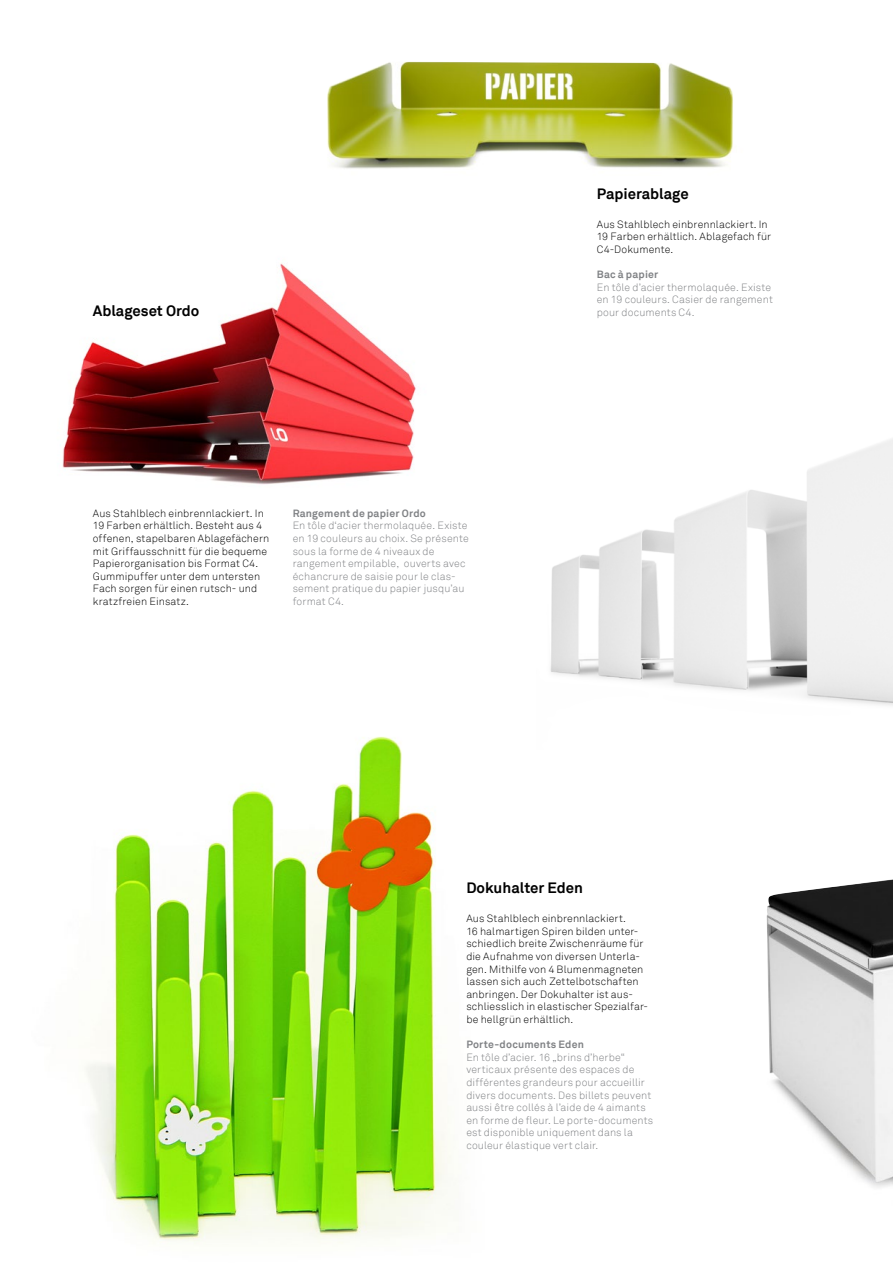
<style>
.page{position:relative;width:893px;height:1263px;background:#fff}
.page>*{position:absolute;margin:0;border:0;box-sizing:border-box;transform-origin:0 0}
.t1{font:700 15px "Akkurat";color:#000}
.t2{font:300 10.5px/12.6px "Akkurat";letter-spacing:.015em;color:#000}
.t3{font:300 10.5px/12.6px "Akkurat";letter-spacing:.015em;color:#808285}
.t4{font:700 10.5px "Akkurat";letter-spacing:.02em;color:#808285}
</style>
<div class="page">
<img style="left:766px;top:879px;width:127px;height:309px">
<img style="left:327px;top:62px;width:406px;height:107px">
<img style="left:85px;top:736px;width:366px;height:508px">
<img style="left:62px;top:263px;width:354px;height:222px">
<img style="left:550px;top:439px;width:343px;height:267px">
<h1 class="t1" style="left:93px;top:301px;width:108px">Ablageset Ordo</h1>
<p class="t2" style="left:93px;top:507px;width:178px">Aus Stahlblech einbrennlackiert. In 19 Farben erhältlich. Besteht aus 4 offenen, stapelbaren Ablagefächern mit Griffausschnitt für die bequeme Papierorganisation bis Format C4.<br>Gummipuffer unter dem untersten Fach sorgen für einen rutsch- und kratzfreien Einsatz.</p>
<p class="t4" style="left:293px;top:506px;width:135px">Rangement de papier Ordo</p>
<p class="t3" style="left:293px;top:520px;width:177px">En tôle d‘acier thermolaquée. Existe en 19 couleurs au choix. Se présente sous la forme de 4 niveaux de rangement empilable, ouverts avec échancrure de saisie pour le clas&shy;sement pratique du papier jusqu’au format C4.</p>
<h1 class="t1" style="left:597px;top:184px;width:93px">Papierablage</h1>
<p class="t2" style="left:597px;top:218px;width:176px">Aus Stahlblech einbrennlackiert. In<br>19 Farben erhältlich. Ablagefach für<br>C4-Dokumente.</p>
<p class="t4" style="left:597px;top:268px;width:63px">Bac à papier</p>
<p class="t3" style="left:597px;top:281px;width:178px">En tôle d’acier thermolaquée. Existe en 19 couleurs. Casier de rangement pour documents C4.</p>
<h1 class="t1" style="left:466px;top:878px;width:118px">Dokuhalter Eden</h1>
<p class="t2" style="left:466px;top:912px;width:183px">Aus Stahlblech einbrennlackiert.<br>16 halmartigen Spiren bilden unter&shy;schiedlich breite Zwischenräume für die Aufnahme von diversen Unterla&shy;gen. Mithilfe von 4 Blumenmagneten lassen sich auch Zettelbotschaften anbringen. Der Dokuhalter ist aus&shy;schliesslich in elastischer Spezialfar&shy;be hellgrün erhältlich.</p>
<p class="t4" style="left:466px;top:1038px;width:119px">Porte-documents Eden</p>
<p class="t3" style="left:466px;top:1051px;width:188px">En tôle d’acier. 16 „brins d’herbe“ verticaux présente des espaces de différentes grandeurs pour accueillir divers documents. Des billets peuvent aussi être collés à l’aide de 4 aimants en forme de fleur. Le porte-documents est disponible uniquement dans la couleur élastique vert clair.</p>
</div>
